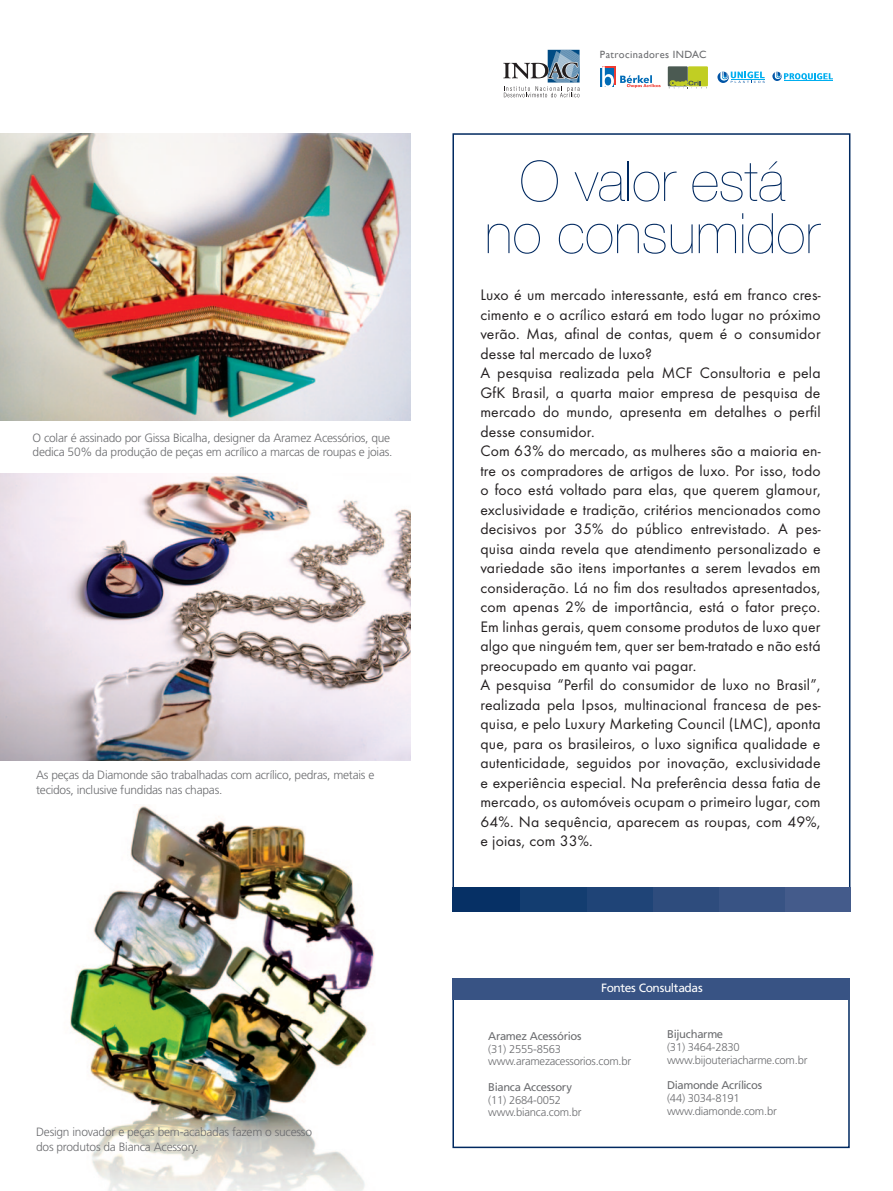
<style>
.page{position:relative;width:893px;height:1191px;background:#fff}
.page>*{position:absolute;margin:0;border:0;box-sizing:border-box;transform-origin:0 0}
.t1{font:200 55.8px "Helvetica Neue";color:#002960}
.t2{font:15.75px/19.5px "Futura T";letter-spacing:.01em;color:#231f20;text-align:justify}
.t3{font:300 12px/14.4px "Frutiger";letter-spacing:-.02em;color:#6c6d70}
.t4{font:12px "Frutiger";letter-spacing:-.02em;color:#fff}
.t5{font:300 11.25px "Frutiger";letter-spacing:-.02em;color:#6c6d70}
.t6{font:11.25px "Frutiger";letter-spacing:-.02em;color:#6c6d70}
.t7{font:11.25px "Frutiger";letter-spacing:-.04em;color:#6c6d70}
.t8{font:10.5px "Gill Sans";letter-spacing:.04em;color:#6c6d70}
</style>
<div class="page">
<img style="left:0;top:473px;width:410px;height:287px">
<img style="left:0;top:133px;width:410px;height:288px">
<img style="left:70px;top:806px;width:305px;height:385px">
<div style="left:452px;top:997px;width:398px;height:151px;border:2px solid #002960"></div>
<div style="left:452px;top:887px;width:68px;height:25px;background:#063065"></div>
<div style="left:520px;top:887px;width:67px;height:25px;background:#133d70"></div>
<div style="left:587px;top:887px;width:68px;height:25px;background:#1f4477"></div>
<div style="left:653px;top:887px;width:66px;height:25px;background:#2e4c7d"></div>
<div style="left:719px;top:887px;width:66px;height:25px;background:#385384"></div>
<div style="left:785px;top:887px;width:65px;height:25px;background:#445b8b"></div>
<div style="left:452px;top:978px;width:398px;height:21px;background:#385384"></div>
<svg style="left:772px;top:72px;width:61px;height:9px"></svg>
<svg style="left:503px;top:50px;width:77px;height:47px"></svg>
<svg style="left:717px;top:71px;width:48px;height:12px"></svg>
<div style="left:668px;top:66px;width:20px;height:20px;background:#4b5a52"></div>
<div style="left:688px;top:66px;width:20px;height:20px;background:#c1ce23"></div>
<svg style="left:669px;top:81px;width:38px;height:7px"></svg>
<div style="left:602px;top:66px;width:14px;height:19px;background:#ee3b32"></div>
<svg style="left:620px;top:75px;width:41px;height:13px"></svg>
<div style="left:600px;top:68px;width:14px;height:19px;background:#006bb6"></div>
<svg style="left:602px;top:66px;width:12px;height:21px"></svg>
<p class="t3" style="left:33px;top:430px;width:361px">O colar é assinado por Gissa Bicalha, designer da Aramez Acessórios, que dedica 50% da produção de peças em acrílico a marcas de roupas e joias.</p>
<p class="t3" style="left:36px;top:768px;width:340px">As peças da Diamonde são trabalhadas com acrílico, pedras, metais e tecidos, inclusive fundidas nas chapas.</p>
<p class="t3" style="left:36px;top:1124px;width:277px">Design inovador e peças bem-acabadas fazem o sucesso</p>
<p class="t3" style="left:36px;top:1139px;width:164px">dos produtos da Bianca Acessory.</p>
<p class="t8" style="left:600px;top:48px;width:108px">Patrocinadores INDAC</p>
<p class="t1" style="left:519px;top:149px;width:267px">O valor está</p>
<p class="t1" style="left:485px;top:201px;width:337px">no consumidor</p>
<p class="t2" style="left:480px;top:285px;width:342px">Luxo é um mercado interessante, está em franco cres&shy;cimento e o acrílico estará em todo lugar no próximo verão. Mas, afinal de contas, quem é o consumidor desse tal mercado de luxo?</p>
<p class="t2" style="left:480px;top:363px;width:342px">A pesquisa realizada pela MCF Consultoria e pela GfK Brasil, a quarta maior empresa de pesquisa de mercado do mundo, apresenta em detalhes o perfil desse consumidor.</p>
<p class="t2" style="left:480px;top:441px;width:342px">Com 63% do mercado, as mulheres são a maioria en&shy;tre os compradores de artigos de luxo. Por isso, todo o foco está voltado para elas, que querem glamour, exclusividade e tradição, critérios mencionados como decisivos por 35% do público entrevistado. A pes&shy;quisa ainda revela que atendimento personalizado e variedade são itens importantes a serem levados em consideração. Lá no fim dos resultados apresentados, com apenas 2% de importância, está o fator preço.<br>Em linhas gerais, quem consome produtos de luxo quer algo que ninguém tem, quer ser bem-tratado e não está preocupado em quanto vai pagar.</p>
<p class="t2" style="left:480px;top:675px;width:342px">A pesquisa “Perfil do consumidor de luxo no Brasil”, realizada pela Ipsos, multinacional francesa de pes&shy;quisa, e pelo Luxury Marketing Council (LMC), aponta que, para os brasileiros, o luxo significa qualidade e autenticidade, seguidos por inovação, exclusividade e experiência especial. Na preferência dessa fatia de mercado, os automóveis ocupam o primeiro lugar, com 64%. Na sequência, aparecem as roupas, com 49%, e joias, com 33%.</p>
<p class="t4" style="left:601px;top:981px;width:103px">Fontes Consultadas</p>
<p class="t6" style="left:488px;top:1029px;width:95px">Aramez Acessórios</p>
<p class="t5" style="left:488px;top:1042px;width:74px">(31) 2555-8563</p>
<p class="t5" style="left:488px;top:1055px;width:144px">www.aramezacessorios.com.br</p>
<p class="t6" style="left:488px;top:1080px;width:85px">Bianca Accessory</p>
<p class="t5" style="left:488px;top:1093px;width:74px">(11) 2684-0052</p>
<p class="t5" style="left:488px;top:1106px;width:95px">www.bianca.com.br</p>
<p class="t6" style="left:667px;top:1027px;width:58px">Bijucharme</p>
<p class="t5" style="left:667px;top:1040px;width:74px">(31) 3464-2830</p>
<p class="t5" style="left:667px;top:1053px;width:142px">www.bijouteriacharme.com.br</p>
<p class="t7" style="left:667px;top:1078px;width:96px">Diamonde Acrílicos</p>
<p class="t5" style="left:667px;top:1091px;width:74px">(44) 3034-8191</p>
<p class="t5" style="left:667px;top:1104px;width:111px">www.diamonde.com.br</p>
</div>
